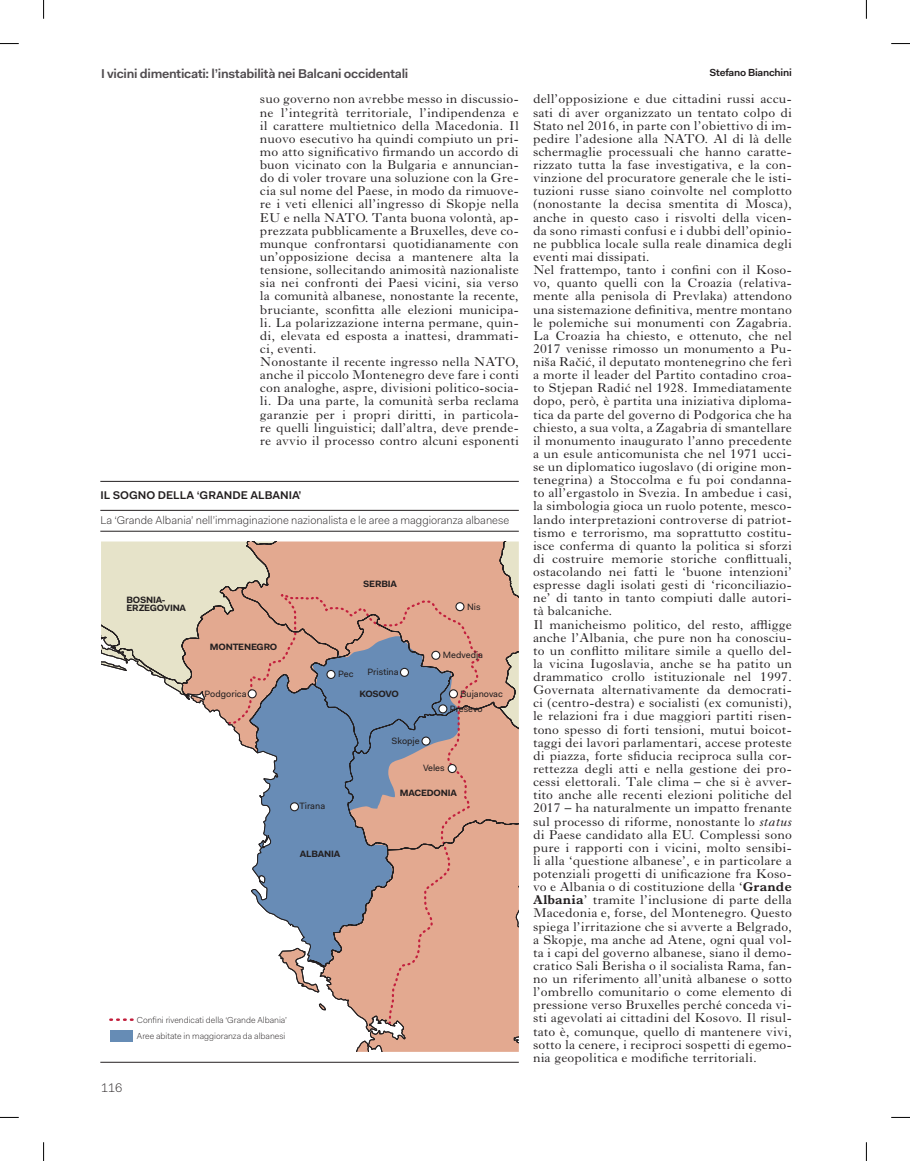
<style>
.page{position:relative;width:910px;height:1161px;background:#fff}
.page>*{position:absolute;margin:0;border:0;box-sizing:border-box;transform-origin:0 0}
.TESTO{font:13.12px/13.1px "Imprint MT Pro";letter-spacing:.01em;color:#231f20;text-align:justify}
.t1{font:600 12.88px "Fakt";letter-spacing:-.02em;color:#4f4b4e}
.t2{font:300 12.5px "Fakt";color:#231f20}
.SOTTOTITOLO_INFOGRAF{font:300 11.25px "Fakt";color:#231f20}
.TITOLO_INFOGRAFICA{font:600 11.25px "Fakt";color:#231f20}
.t3{font:600 10.25px "Fakt";letter-spacing:-.02em;color:#231f20}
.t4{font:9.25px "Fakt";color:#231f20}
.t5{font:700 9.25px/7.9px "Fakt";letter-spacing:-.02em;color:#231f20}
.Fonte-Dati-Infografi{font:300 8.75px "Fakt";color:#231f20}
.s1{font-style:italic}
.s2{font-weight:700}
</style>
<div class="page">
<svg style="left:101px;top:541px;width:417px;height:511px"></svg>
<div style="left:290px;top:803px;width:8px;height:8px;background:#fff;border-radius:50%"></div>
<div style="left:290px;top:802px;width:9px;height:9px;border:1px solid #231f20;border-radius:50%"></div>
<svg style="left:422px;top:737px;width:8px;height:8px"></svg>
<div style="left:421px;top:736px;width:9px;height:9px;border:1px solid #231f20;border-radius:50%"></div>
<div style="left:438px;top:705px;width:8px;height:8px;background:#fff;border-radius:50%"></div>
<div style="left:438px;top:704px;width:9px;height:9px;border:1px solid #231f20;border-radius:50%"></div>
<svg style="left:449px;top:690px;width:8px;height:8px"></svg>
<div style="left:448px;top:689px;width:10px;height:9px;border:1px solid #231f20;border-radius:50%"></div>
<div style="left:431px;top:651px;width:8px;height:8px;background:#fff;border-radius:50%"></div>
<div style="left:431px;top:651px;width:9px;height:9px;border:1px solid #231f20;border-radius:50%"></div>
<div style="left:456px;top:603px;width:8px;height:8px;background:#fff;border-radius:50%"></div>
<div style="left:455px;top:602px;width:9px;height:9px;border:1px solid #231f20;border-radius:50%"></div>
<div style="left:400px;top:668px;width:8px;height:8px;background:#fff;border-radius:50%"></div>
<div style="left:400px;top:668px;width:9px;height:9px;border:1px solid #231f20;border-radius:50%"></div>
<div style="left:248px;top:690px;width:8px;height:8px;background:#fff;border-radius:50%"></div>
<div style="left:247px;top:689px;width:9px;height:9px;border:1px solid #231f20;border-radius:50%"></div>
<div style="left:327px;top:670px;width:8px;height:8px;background:#fff;border-radius:50%"></div>
<div style="left:326px;top:670px;width:9px;height:9px;border:1px solid #231f20;border-radius:50%"></div>
<div style="left:448px;top:764px;width:8px;height:8px;background:#fff;border-radius:50%"></div>
<div style="left:447px;top:764px;width:9px;height:9px;border:1px solid #231f20;border-radius:50%"></div>
<hr style="left:100px;top:531px;width:418px;height:1px;background:#231f20">
<hr style="left:100px;top:1062px;width:418px;height:1px;background:#231f20">
<hr style="left:100px;top:481px;width:418px;height:1px;background:#231f20">
<hr style="left:100px;top:510px;width:418px;height:1px;background:#231f20">
<div style="left:110px;top:1030px;width:22px;height:12px;background:#668cb5"></div>
<svg style="left:110px;top:1018px;width:22px;height:3px"></svg>
<svg style="left:0;top:43px;width:19px;height:1px"></svg>
<svg style="left:891px;top:43px;width:18px;height:1px"></svg>
<svg style="left:0;top:1116px;width:19px;height:2px"></svg>
<svg style="left:891px;top:1116px;width:18px;height:2px"></svg>
<svg style="left:43px;top:0;width:1px;height:19px"></svg>
<svg style="left:43px;top:1142px;width:1px;height:19px"></svg>
<svg style="left:865px;top:0;width:1px;height:19px"></svg>
<svg style="left:865px;top:1142px;width:1px;height:19px"></svg>
<p class="t1" style="left:101px;top:66px;width:309px">I vicini dimenticati: l’instabilità nei Balcani occidentali</p>
<p class="TESTO" style="left:260px;top:93px;width:260px">suo governo non avrebbe messo in discussio&shy;ne l’integrità territoriale, l’indipendenza e il carattere multietnico della Macedonia. Il nuovo esecutivo ha quindi compiuto un pri&shy;mo atto significativo firmando un accordo di buon vicinato con la Bulgaria e annuncian&shy;do di voler trovare una soluzione con la Gre&shy;cia sul nome del Paese, in modo da rimuove&shy;re i veti ellenici all’ingresso di Skopje nella EU e nella NATO. Tanta buona volontà, ap&shy;prezzata pubblicamente a Bruxelles, deve co&shy;munque confrontarsi quotidianamente con un’opposizione decisa a mantenere alta la tensione, sollecitando animosità nazionaliste sia nei confronti dei Paesi vicini, sia verso la comunità albanese, nonostante la recente, bruciante, sconfitta alle elezioni municipa&shy;li. La polarizzazione interna permane, quin&shy;di, elevata ed esposta a inattesi, drammati&shy;ci, eventi.</p>
<p class="TESTO" style="left:260px;top:355px;width:260px">Nonostante il recente ingresso nella NATO, anche il piccolo Montenegro deve fare i conti con analoghe, aspre, divisioni politico-socia&shy;li. Da una parte, la comunità serba reclama garanzie per i propri diritti, in particola&shy;re quelli linguistici; dall’altra, deve prende&shy;re avvio il processo contro alcuni esponenti</p>
<p class="TITOLO_INFOGRAFICA" style="left:100px;top:489px;width:203px">IL SOGNO DELLA ‘GRANDE ALBANIA’</p>
<p class="SOTTOTITOLO_INFOGRAF" style="left:100px;top:513px;width:410px">La ‘Grande Albania’ nell’immaginazione nazionalista e le aree a maggioranza albanese</p>
<p class="t5" style="left:126px;top:595px;width:61px">BOSNIA-<br>ERZEGOVINA</p>
<p class="t5" style="left:210px;top:643px;width:69px">MONTENEGRO</p>
<p class="t4" style="left:204px;top:688px;width:43px">Podgorica</p>
<p class="t5" style="left:363px;top:579px;width:35px">SERBIA</p>
<p class="t4" style="left:338px;top:668px;width:17px">Pec</p>
<p class="t4" style="left:367px;top:666px;width:33px">Pristina</p>
<p class="t5" style="left:359px;top:689px;width:41px">KOSOVO</p>
<p class="t4" style="left:391px;top:735px;width:30px">Skopje</p>
<p class="t4" style="left:467px;top:601px;width:15px">Nis</p>
<p class="t4" style="left:442px;top:649px;width:42px">Medvedja</p>
<p class="t4" style="left:460px;top:688px;width:44px">Bujanovac</p>
<p class="t4" style="left:450px;top:703px;width:34px">Presevo</p>
<p class="t4" style="left:423px;top:762px;width:23px">Veles</p>
<p class="t4" style="left:299px;top:800px;width:27px">Tirana</p>
<p class="t5" style="left:300px;top:850px;width:42px">ALBANIA</p>
<p class="t5" style="left:399px;top:789px;width:59px">MACEDONIA</p>
<p class="Fonte-Dati-Infografi" style="left:137px;top:1014px;width:151px">Confini rivendicati della ‘Grande Albania’</p>
<p class="Fonte-Dati-Infografi" style="left:137px;top:1031px;width:150px">Aree abitate in maggioranza da albanesi</p>
<p class="t2" style="left:101px;top:1079px;width:23px">116</p>
<p class="t3" style="left:709px;top:66px;width:84px">Stefano Bianchini</p>
<p class="TESTO" style="left:533px;top:93px;width:260px">dell’opposizione e due cittadini russi accu&shy;sati di aver organizzato un tentato colpo di Stato nel 2016, in parte con l’obiettivo di im&shy;pedire l’adesione alla NATO. Al di là delle schermaglie processuali che hanno caratte&shy;rizzato tutta la fase investigativa, e la con&shy;vinzione del procuratore generale che le isti&shy;tuzioni russe siano coinvolte nel complotto (nonostante la decisa smentita di Mosca), anche in questo caso i risvolti della vicen&shy;da sono rimasti confusi e i dubbi dell’opinio&shy;ne pubblica locale sulla reale dinamica degli eventi mai dissipati.</p>
<p class="TESTO" style="left:533px;top:263px;width:260px">Nel frattempo, tanto i confini con il Koso&shy;vo, quanto quelli con la Croazia (relativa&shy;mente alla penisola di Prevlaka) attendono una sistemazione definitiva, mentre montano le polemiche sui monumenti con Zagabria.<br>La Croazia ha chiesto, e ottenuto, che nel 2017 venisse rimosso un monumento a Pu&shy;niša Račić, il deputato montenegrino che ferì a morte il leader del Partito contadino croa&shy;to Stjepan Radić nel 1928. Immediatamente dopo, però, è partita una iniziativa diploma&shy;tica da parte del governo di Podgorica che ha chiesto, a sua volta, a Zagabria di smantellare il monumento inaugurato l’anno precedente a un esule anticomunista che nel 1971 ucci&shy;se un diplomatico iugoslavo (di origine mon&shy;tenegrina) a Stoccolma e fu poi condanna&shy;to all’ergastolo in Svezia. In ambedue i casi, la simbologia gioca un ruolo potente, mesco&shy;lando interpretazioni controverse di patriot&shy;tismo e terrorismo, ma soprattutto costitu&shy;isce conferma di quanto la politica si sforzi di costruire memorie storiche conflittuali, ostacolando nei fatti le ‘buone intenzioni’ espresse dagli isolati gesti di ‘riconciliazio&shy;ne’ di tanto in tanto compiuti dalle autori&shy;tà balcaniche.</p>
<p class="TESTO" style="left:533px;top:618px;width:260px">Il manicheismo politico, del resto, affligge anche l’Albania, che pure non ha conosciu&shy;to un conflitto militare simile a quello del&shy;la vicina Iugoslavia, anche se ha patito un drammatico crollo istituzionale nel 1997.<br>Governata alternativamente da democrati&shy;ci (centro-destra) e socialisti (ex comunisti), le relazioni fra i due maggiori partiti risen&shy;tono spesso di forti tensioni, mutui boicot&shy;taggi dei lavori parlamentari, accese proteste di piazza, forte sfiducia reciproca sulla cor&shy;rettezza degli atti e nella gestione dei pro&shy;cessi elettorali. Tale clima – che si è avver&shy;tito anche alle recenti elezioni politiche del 2017 – ha naturalmente un impatto frenante sul processo di riforme, nonostante lo <span class="s1">status </span>di Paese candidato alla EU. Complessi sono pure i rapporti con i vicini, molto sensibi&shy;li alla ‘questione albanese’, e in particolare a potenziali progetti di unificazione fra Koso&shy;vo e Albania o di costituzione della ‘<span class="s2">Grande Albania</span>’ tramite l’inclusione di parte della Macedonia e, forse, del Montenegro. Questo spiega l’irritazione che si avverte a Belgrado, a Skopje, ma anche ad Atene, ogni qual vol&shy;ta i capi del governo albanese, siano il demo&shy;cratico Sali Berisha o il socialista Rama, fan&shy;no un riferimento all’unità albanese o sotto l’ombrello comunitario o come elemento di pressione verso Bruxelles perché conceda vi&shy;sti agevolati ai cittadini del Kosovo. Il risul&shy;tato è, comunque, quello di mantenere vivi, sotto la cenere, i reciproci sospetti di egemo&shy;nia geopolitica e modifiche territoriali.</p>
</div>
